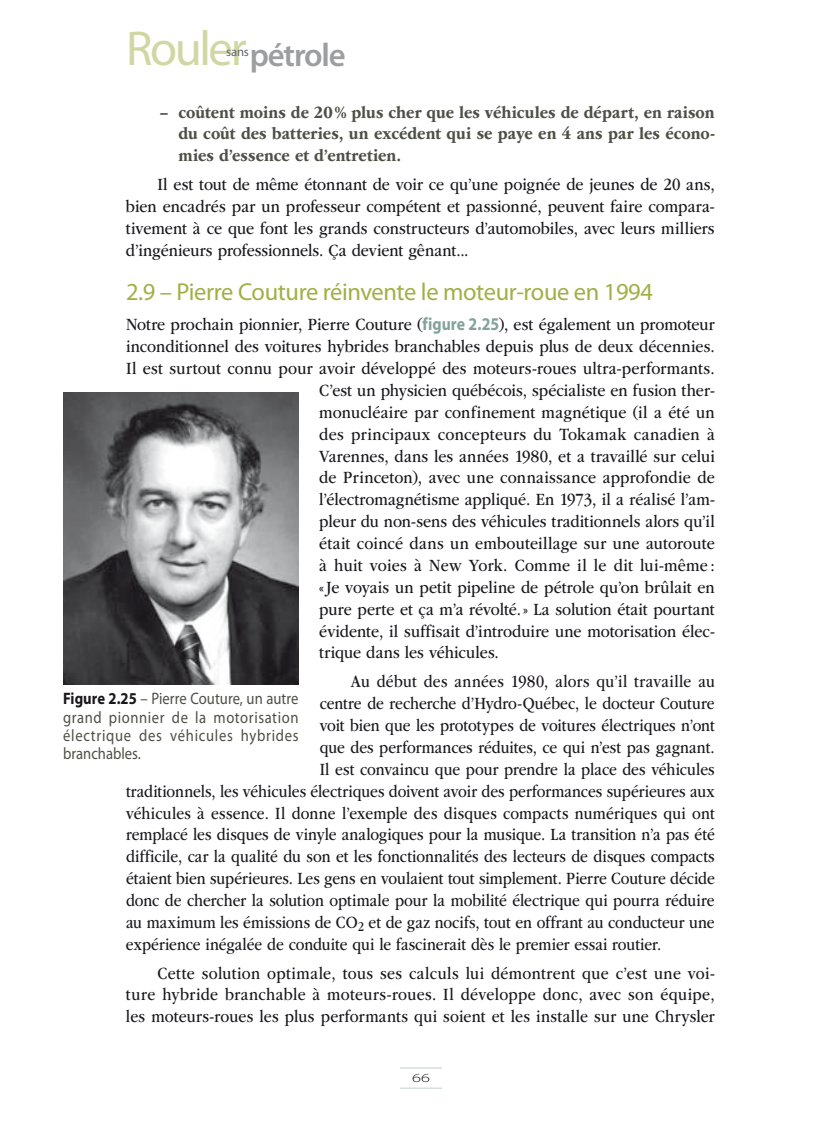
<style>
.page{position:relative;width:819px;height:1134px;background:#fff}
.page>*{position:absolute;margin:0;border:0;box-sizing:border-box;transform-origin:0 0}
.t1{font:600 32.9px "Myriad Pro";letter-spacing:-.035em;color:#9d9ea0}
.t2{font:24.5px "Myriad Pro";letter-spacing:-.015em;color:#a2af45}
.t3{font:17.85px/21.9px "ITC Garamond Std";letter-spacing:.005em;color:#1a171c;text-align:justify;scale:.88 1}
.t4{font:17.85px "ITC Garamond Std";letter-spacing:.005em;color:#1a171c;scale:.85 1}
.t5{font:17.85px/21.9px "ITC Garamond Std";letter-spacing:.005em;color:#1a171c;text-align:justify;scale:.87 1}
.t6{font:700 17.85px/21.9px "ITC Garamond Std";letter-spacing:.005em;color:#4d5046;text-align:justify;scale:.88 1}
.t7{font:16.62px/18.4px "Myriad Pro";letter-spacing:.05em;color:#4d5046;text-align:justify;scale:.88 1}
.t8{font:12.78px "Myriad Pro";color:#646567}
.t9{font:12.42px "Myriad Pro Light SC850";color:#1a171c;scale:1.47 1}
.s1{font-weight:400;font-size:49.18px;color:#a2af45}
.s2{font-family:"Myriad Pro";font-weight:700;color:#83a29c}
.s3{font-weight:700;color:#1a171c}
</style>
<div class="page">
<hr style="left:400px;top:1068px;width:42px;height:1px;background:#c4cfcc">
<hr style="left:400px;top:1088px;width:42px;height:1px;background:#c4cfcc">
<img style="left:63px;top:393px;width:235px;height:291px">
<h1 class="t1" style="left:126px;top:34px;width:221px"><span class="s1">Rouler</span>pétrole</h1>
<p class="t8" style="left:226px;top:43px;width:24px">sans</p>
<p class="t6" style="left:178px;top:101px;width:611px;text-indent:-18px">– coûtent moins de 20% plus cher que les véhicules de départ, en raison du coût des batteries, un excédent qui se paye en 4 ans par les écono&shy;mies d’essence et d’entretien.</p>
<p class="t3" style="left:126px;top:174px;width:671px;text-indent:32px">Il est tout de même étonnant de voir ce qu’une poignée de jeunes de 20 ans, bien encadrés par un professeur compétent et passionné, peuvent faire compara&shy;tivement à ce que font les grands constructeurs d’automobiles, avec leurs milliers d’ingénieurs professionnels. Ça devient gênant...</p>
<h2 class="t2" style="left:126px;top:276px;width:529px">2.9 – Pierre Couture réinvente le moteur-roue en 1994</h2>
<p class="t3" style="left:126px;top:314px;width:671px">Notre prochain pionnier, Pierre Couture (<span class="s2">figure 2.25</span>), est également un promoteur</p>
<p class="t3" style="left:126px;top:336px;width:671px">inconditionnel des voitures hybrides branchables depuis plus de deux décennies.</p>
<p class="t3" style="left:126px;top:358px;width:671px">Il est surtout connu pour avoir développé des moteurs-roues ultra-performants.</p>
<p class="t3" style="left:319px;top:379px;width:451px">C’est un physicien québécois, spécialiste en fusion ther-</p>
<p class="t3" style="left:319px;top:401px;width:451px">monucléaire par confinement magnétique (il a été un</p>
<p class="t3" style="left:319px;top:423px;width:451px">des principaux concepteurs du Tokamak canadien à</p>
<p class="t3" style="left:319px;top:445px;width:451px">Varennes, dans les années 1980, et a travaillé sur celui</p>
<p class="t3" style="left:319px;top:467px;width:451px">de Princeton), avec une connaissance approfondie de</p>
<p class="t3" style="left:319px;top:489px;width:451px">l’électromagnétisme appliqué. En 1973, il a réalisé l’am-</p>
<p class="t3" style="left:319px;top:511px;width:451px">pleur du non-sens des véhicules traditionnels alors qu’il</p>
<p class="t3" style="left:319px;top:533px;width:451px">était coincé dans un embouteillage sur une autoroute</p>
<p class="t3" style="left:319px;top:555px;width:451px">à huit voies à New York. Comme il le dit lui-même :</p>
<p class="t3" style="left:319px;top:576px;width:451px">«Je voyais un petit pipeline de pétrole qu’on brûlait en</p>
<p class="t3" style="left:319px;top:598px;width:451px">pure perte et ça m’a révolté.» La solution était pourtant</p>
<p class="t3" style="left:319px;top:620px;width:451px">évidente, il suffisait d’introduire une motorisation élec-</p>
<p class="t3" style="left:319px;top:642px;width:206px">trique dans les véhicules.</p>
<p class="t4" style="left:351px;top:672px;width:430px">Au début des années 1980, alors qu’il travaille au</p>
<p class="t4" style="left:320px;top:694px;width:466px">centre de recherche d’Hydro-Québec, le docteur Couture</p>
<p class="t4" style="left:320px;top:716px;width:466px">voit bien que les prototypes de voitures électriques n’ont</p>
<p class="t4" style="left:320px;top:738px;width:466px">que des performances réduites, ce qui n’est pas gagnant.</p>
<p class="t4" style="left:320px;top:759px;width:466px">Il est convaincu que pour prendre la place des véhicules</p>
<p class="t4" style="left:126px;top:781px;width:694px">traditionnels, les véhicules électriques doivent avoir des performances supérieures aux</p>
<p class="t4" style="left:126px;top:803px;width:694px">véhicules à essence. Il donne l’exemple des disques compacts numériques qui ont</p>
<p class="t4" style="left:126px;top:825px;width:694px">remplacé les disques de vinyle analogiques pour la musique. La transition n’a pas été</p>
<p class="t4" style="left:126px;top:847px;width:694px">difficile, car la qualité du son et les fonctionnalités des lecteurs de disques compacts</p>
<p class="t4" style="left:126px;top:869px;width:694px">étaient bien supérieures. Les gens en voulaient tout simplement. Pierre Couture décide</p>
<p class="t4" style="left:126px;top:891px;width:694px">donc de chercher la solution optimale pour la mobilité électrique qui pourra réduire</p>
<p class="t4" style="left:126px;top:912px;width:694px">au maximum les émissions de CO<sub>2</sub> et de gaz nocifs, tout en offrant au conducteur une</p>
<p class="t4" style="left:126px;top:934px;width:631px">expérience inégalée de conduite qui le fascinerait dès le premier essai routier.</p>
<p class="t5" style="left:126px;top:962px;width:678px;text-indent:32px">Cette solution optimale, tous ses calculs lui démontrent que c’est une voi&shy;ture hybride branchable à moteurs-roues. Il développe donc, avec son équipe, les moteurs-roues les plus performants qui soient et les installe sur une Chrysler</p>
<p class="t7" style="left:63px;top:689px;width:269px"><span class="s3">Figure 2.25</span> – Pierre Couture, un autre grand pionnier de la motorisation électrique des véhicules hybrides branchables.</p>
<p class="t9" style="left:412px;top:1071px;width:14px">66</p>
</div>
